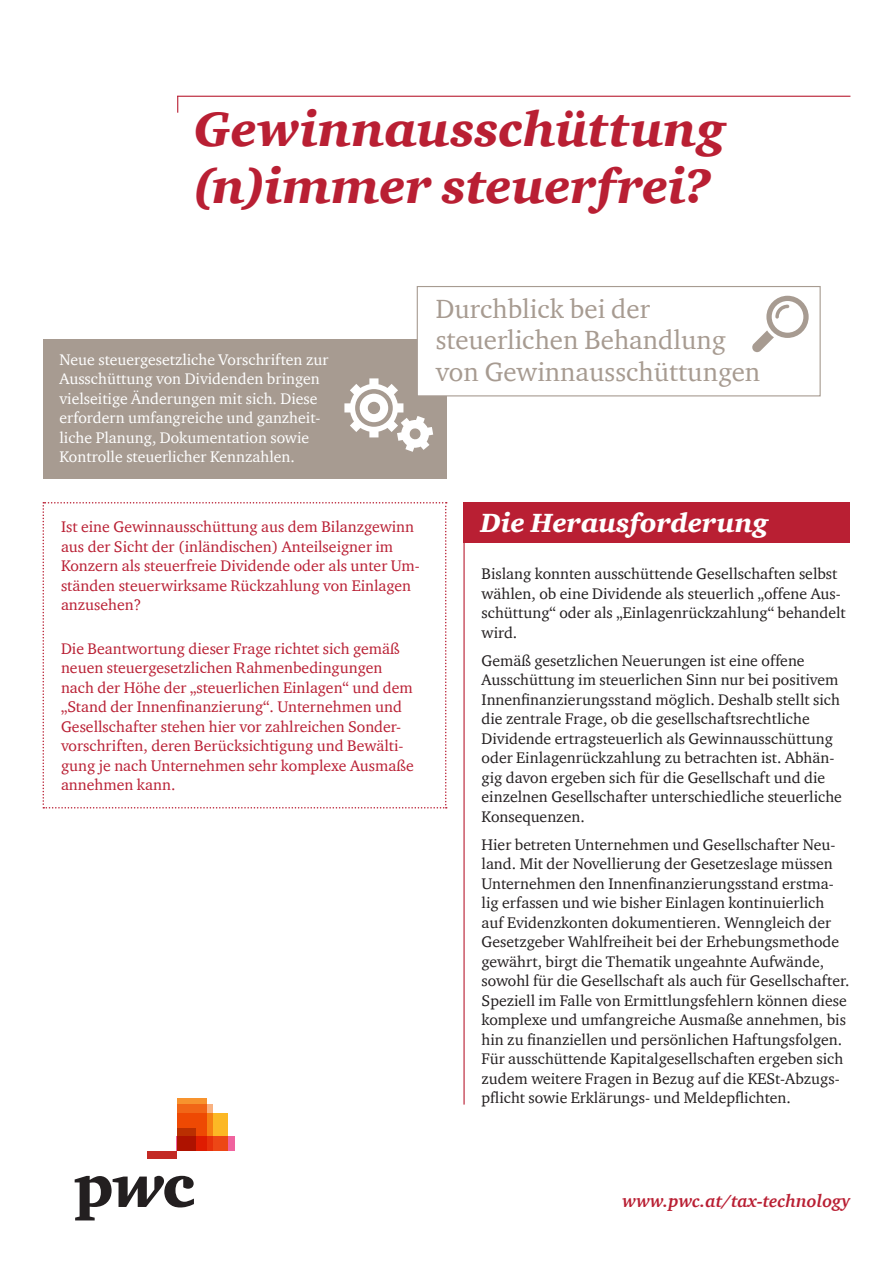
<style>
.page{position:relative;width:893px;height:1263px;background:#fff}
.page>*{position:absolute;margin:0;border:0;box-sizing:border-box;transform-origin:0 0}
.t1{font:italic 900 49.5px "ITC Charter Com";color:#b91f33}
.t2{font:27px/31.5px "ITC Charter Com";color:#a79b91}
.t3{font:italic 900 27px "ITC Charter Com";color:#fff}
.t4{font:italic 700 18px "ITC Charter Com";color:#b91f33}
.t5{font:15.75px/19.5px "ITC Charter Com";color:#231f20}
.t6{font:15.75px/19.5px "ITC Charter Com";color:#b91f33}
.t7{font:15.75px/19.5px "ITC Charter Com";color:#fff}
</style>
<div class="page">
<hr style="left:177px;top:96px;width:673px;height:1px;background:#b91f33">
<svg style="left:177px;top:96px;width:1px;height:17px"></svg>
<div style="left:177px;top:1113px;width:50px;height:38px;background:#fcb825"></div>
<svg style="left:212px;top:1136px;width:23px;height:15px"></svg>
<svg style="left:206px;top:1104px;width:6px;height:47px"></svg>
<svg style="left:177px;top:1099px;width:29px;height:52px"></svg>
<svg style="left:177px;top:1128px;width:18px;height:23px"></svg>
<div style="left:147px;top:1151px;width:30px;height:7px;background:#c32a25"></div>
<svg style="left:75px;top:1176px;width:119px;height:44px"></svg>
<svg style="left:43px;top:502px;width:404px;height:306px"></svg>
<div style="left:43px;top:339px;width:403px;height:139px;background:#a79b91"></div>
<svg style="left:344px;top:378px;width:89px;height:74px"></svg>
<div style="left:463px;top:502px;width:387px;height:40px;background:#b91f33"></div>
<hr style="left:463px;top:511px;width:2px;height:593px;background:#b91f33">
<div style="left:417px;top:286px;width:404px;height:110px;background:#fff;border:1px solid #a79b91"></div>
<svg style="left:752px;top:296px;width:57px;height:56px"></svg>
<p class="t1" style="left:194px;top:99px;width:533px">Gewinnausschüttung</p>
<p class="t1" style="left:194px;top:156px;width:519px">(n)immer steuerfrei?</p>
<p class="t7" style="left:60px;top:350px;width:270px">Neue steuergesetzliche Vorschriften zur Ausschüttung von Dividenden bringen vielseitige Änderungen mit sich. Diese erfordern umfangreiche und ganzheit&shy;liche Planung, Dokumentation sowie Kontrolle steuerlicher Kennzahlen.</p>
<p class="t2" style="left:436px;top:292px;width:326px">Durchblick bei der steuerlichen Behandlung von Gewinnausschüttungen</p>
<p class="t6" style="left:61px;top:517px;width:360px">Ist eine Gewinnausschüttung aus dem Bilanzgewinn aus der Sicht der (inländischen) Anteilseigner im Konzern als steuerfreie Dividende oder als unter Um&shy;ständen steuerwirksame Rückzahlung von Einlagen anzusehen?</p>
<p class="t6" style="left:61px;top:638px;width:354px">Die Beantwortung dieser Frage richtet sich gemäß neuen steuergesetzlichen Rahmenbedingungen nach der Höhe der „steuerlichen Einlagen“ und dem „Stand der Innenfinanzierung“. Unternehmen und Gesellschafter stehen hier vor zahlreichen Sonder&shy;vorschriften, deren Berücksichtigung und Bewälti&shy;gung je nach Unternehmen sehr komplexe Ausmaße annehmen kann.</p>
<p class="t3" style="left:480px;top:506px;width:289px">Die Herausforderung</p>
<p class="t5" style="left:482px;top:564px;width:366px">Bislang konnten ausschüttende Gesellschaften selbst wählen, ob eine Dividende als steuerlich „offene Aus&shy;schüttung“ oder als „Einlagenrückzahlung“ behandelt wird.</p>
<p class="t5" style="left:482px;top:650px;width:362px">Gemäß gesetzlichen Neuerungen ist eine offene Ausschüttung im steuerlichen Sinn nur bei positivem Innenfinanzierungsstand möglich. Deshalb stellt sich die zentrale Frage, ob die gesellschaftsrechtliche Dividende ertragsteuerlich als Gewinnausschüttung oder Einlagenrückzahlung zu betrachten ist. Abhän&shy;gig davon ergeben sich für die Gesellschaft und die einzelnen Gesellschafter unterschiedliche steuerliche Konsequenzen.</p>
<p class="t5" style="left:482px;top:834px;width:370px">Hier betreten Unternehmen und Gesellschafter Neu&shy;land. Mit der Novellierung der Gesetzeslage müssen Unternehmen den Innenfinanzierungsstand erstma&shy;lig erfassen und wie bisher Einlagen kontinuierlich auf Evidenzkonten dokumentieren. Wenngleich der Gesetzgeber Wahlfreiheit bei der Erhebungsmethode gewährt, birgt die Thematik ungeahnte Aufwände, sowohl für die Gesellschaft als auch für Gesellschafter.<br>Speziell im Falle von Ermittlungsfehlern können diese komplexe und umfangreiche Ausmaße annehmen, bis hin zu finanziellen und persönlichen Haftungsfolgen.<br>Für ausschüttende Kapitalgesellschaften ergeben sich zudem weitere Fragen in Bezug auf die KESt-Abzugs&shy;pflicht sowie Erklärungs- und Meldepflichten.</p>
<p class="t4" style="left:622px;top:1189px;width:229px">www.pwc.at/tax-technology</p>
</div>
